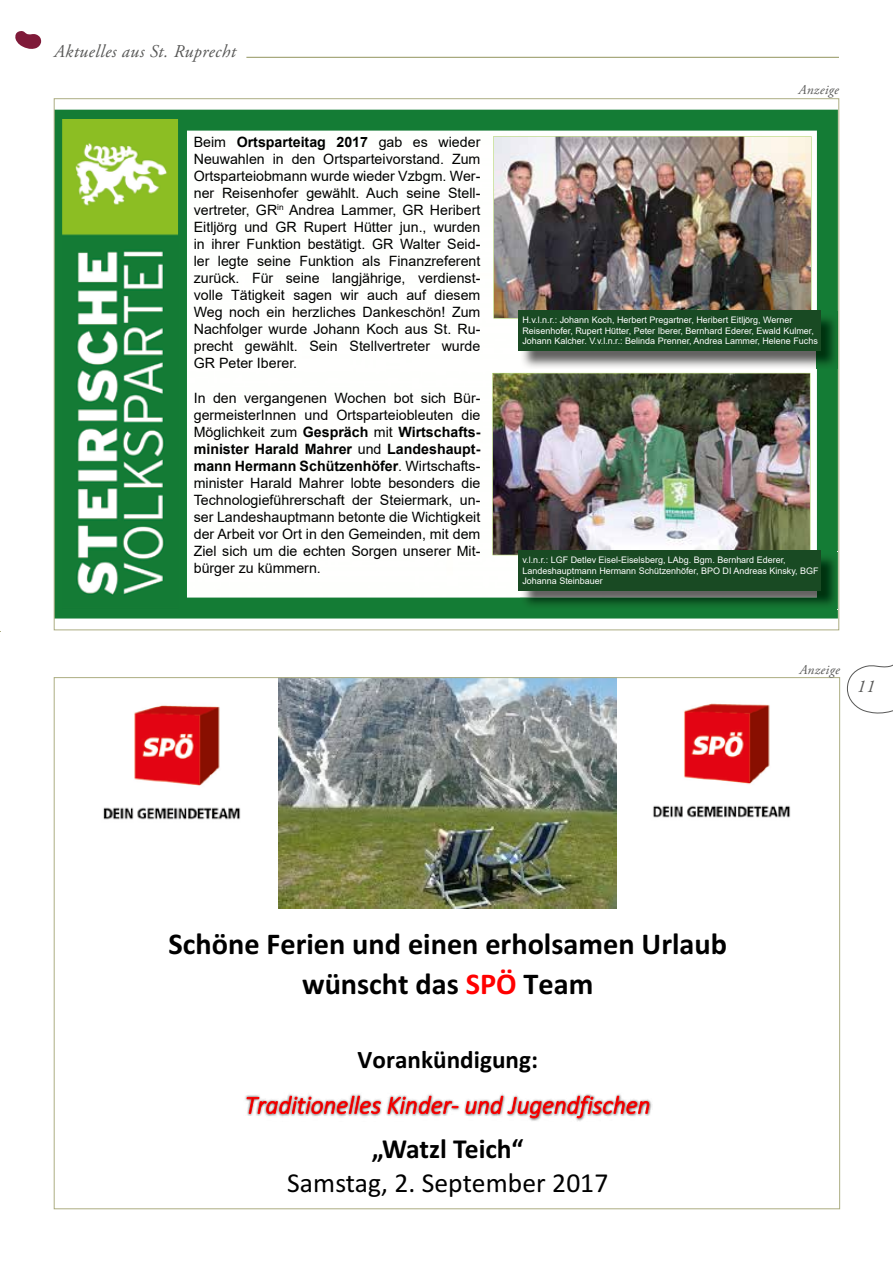
<style>
.page{position:relative;width:893px;height:1263px;background:#fff}
.page>*{position:absolute;margin:0;border:0;box-sizing:border-box;transform-origin:0 0}
.t1{font:700 30.3px/40px "Calibri";color:#000;text-align:center}
.t2{font:27.6px "Calibri";letter-spacing:.005em;color:#000}
.t3{font:700 27.6px "Calibri";color:#000}
.t4{font:700 25.2px "Calibri";color:#000}
.t5{font:italic 18px "Adobe Garamond Pro";letter-spacing:.025em;color:#575756}
.t6{font:14.25px/17.1px "Arial";color:#000;text-align:justify}
.t7{font:italic 13.5px "Adobe Garamond Pro";letter-spacing:.025em;color:#575756}
.t8{font:9px/10.8px "Arial";color:#fff}
.s1{font-weight:700}
.s2{color:#f00}
</style>
<div class="page">
<svg style="left:847px;top:664px;width:46px;height:50px"></svg>
<svg style="left:15px;top:31px;width:26px;height:18px"></svg>
<hr style="left:246px;top:57px;width:593px;height:1px;background:#92955e">
<svg style="left:56px;top:110px;width:781px;height:508px"></svg>
<div style="left:138px;top:118px;width:49px;height:492px;border:21px solid #147c35"></div>
<img style="left:63px;top:120px;width:114px;height:488px">
<div style="left:61px;top:118px;width:118px;height:492px;border:1px solid #147c35"></div>
<img style="left:492px;top:373px;width:318px;height:182px">
<img style="left:493px;top:136px;width:318px;height:182px">
<img style="left:520px;top:312px;width:317px;height:57px">
<div style="left:518px;top:310px;width:302px;height:40px;background:#194a23"></div>
<img style="left:520px;top:552px;width:317px;height:57px">
<img style="left:520px;top:590px;width:297px;height:8px">
<div style="left:518px;top:550px;width:302px;height:40px;background:#194a23"></div>
<img style="left:653px;top:703px;width:138px;height:115px">
<img style="left:278px;top:679px;width:339px;height:229px">
<img style="left:103px;top:705px;width:138px;height:115px">
<svg style="left:246px;top:1094px;width:404px;height:27px"></svg>
<p class="t5" style="left:54px;top:41px;width:183px">Aktuelles aus St. Ruprecht</p>
<p class="t6" style="left:194px;top:133px;width:288px">Beim <span class="s1">Ortsparteitag 2017</span> gab es wieder Neuwahlen in den Ortsparteivorstand. Zum Ortsparteiobmann wurde wieder Vzbgm. Wer&shy;ner Reisenhofer gewählt. Auch seine Stell&shy;vertreter, GR<sup>in</sup> Andrea Lammer, GR Heribert Eitljörg und GR Rupert Hütter jun., wurden in ihrer Funktion bestätigt. GR Walter Seid&shy;ler legte seine Funktion als Finanzreferent zurück. Für seine langjährige, verdienst&shy;volle Tätigkeit sagen wir auch auf diesem Weg noch ein herzliches Dankeschön! Zum Nachfolger wurde Johann Koch aus St. Ru&shy;precht gewählt. Sein Stellvertreter wurde GR Peter Iberer.</p>
<p class="t6" style="left:194px;top:389px;width:288px">In den vergangenen Wochen bot sich Bür&shy;germeisterInnen und Ortsparteiobleuten die Möglichkeit zum <span class="s1">Gespräch</span> mit <span class="s1">Wirtschafts&shy;minister Harald Mahrer</span> und <span class="s1">Landeshaupt&shy;mann Hermann Schützenhöfer</span>. Wirtschafts&shy;minister Harald Mahrer lobte besonders die Technologieführerschaft der Steiermark, un&shy;ser Landeshauptmann betonte die Wichtigkeit der Arbeit vor Ort in den Gemeinden, mit dem Ziel sich um die echten Sorgen unserer Mit&shy;bürger zu kümmern.</p>
<p class="t7" style="left:799px;top:81px;width:42px">Anzeige</p>
<p class="t8" style="left:522px;top:314px;width:297px">H.v.l.n.r.: Johann Koch, Herbert Pregartner, Heribert Eitljörg, Werner<br>Reisenhofer, Rupert Hütter, Peter Iberer, Bernhard Ederer, Ewald Kulmer,<br>Johann Kalcher. V.v.l.n.r.: Belinda Prenner, Andrea Lammer, Helene Fuchs</p>
<p class="t8" style="left:522px;top:554px;width:298px">v.l.n.r.: LGF Detlev Eisel-Eiselsberg, LAbg. Bgm. Bernhard Ederer,<br>Landeshauptmann Hermann Schützenhöfer, BPO DI Andreas Kinsky, BGF<br>Johanna Steinbauer</p>
<p class="t7" style="left:799px;top:661px;width:42px">Anzeige</p>
<p class="t5" style="left:857px;top:676px;width:20px">11</p>
<h1 class="t1" style="left:169px;top:922px;width:560px">Schöne Ferien und einen erholsamen Urlaub wünscht das <span class="s2">SPÖ</span> Team</h1>
<h3 class="t4" style="left:357px;top:1041px;width:182px">Vorankündigung:</h3>
<h2 class="t3" style="left:372px;top:1129px;width:153px">„Watzl Teich“</h2>
<h2 class="t2" style="left:287px;top:1164px;width:323px">Samstag, 2. September 2017</h2>
</div>
